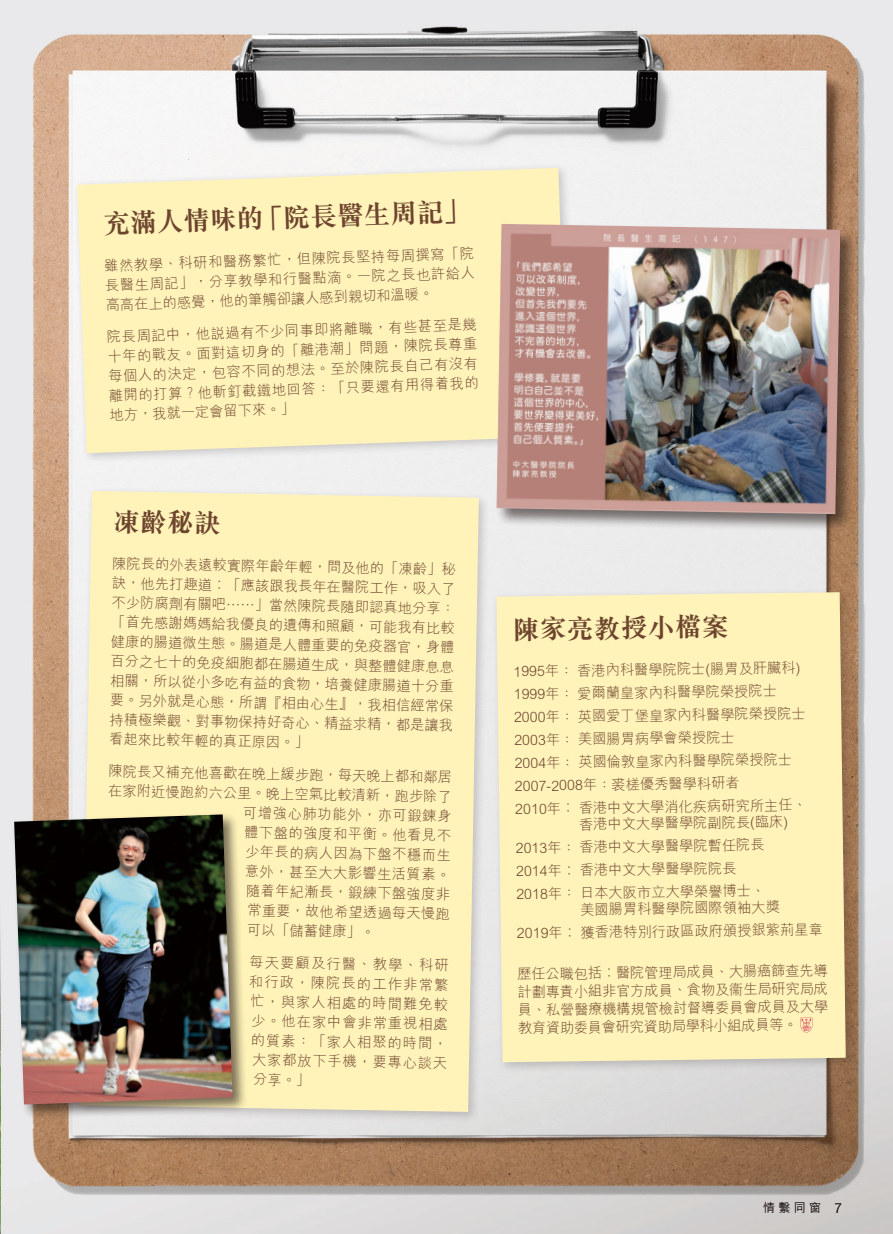
<style>
.page{position:relative;width:893px;height:1234px;background:#fff}
.page>*{position:absolute;margin:0;border:0;box-sizing:border-box;transform-origin:0 0}
.t1{font:700 27px "M Sung HK";color:#6d442e}
.t2{font:300 14.25px/19.5px "M Hei HK";color:#6d442e;text-align:justify}
.t3{font:300 12px "M Hei HK";color:#231916}
.s1{font-size:13.5px}
</style>
<div class="page">
<img style="left:0;top:0;width:893px;height:1233px">
<div style="left:72px;top:163px;width:507px;height:301px;background:#f1f1f1"></div>
<svg style="left:77px;top:168px;width:490px;height:285px;fill:#fff3b9"></svg>
<div style="left:491px;top:587px;width:366px;height:486px;background:#231916;opacity:.2"></div>
<div style="left:496px;top:592px;width:350px;height:469px;background:#fff3b9"></div>
<div style="left:76px;top:485px;width:414px;height:637px;background:#231916;opacity:.2"></div>
<div style="left:81px;top:491px;width:398px;height:620px;background:#fff3b9"></div>
<div style="left:11px;top:811px;width:237px;height:307px;background:#231916;opacity:.6"></div>
<img style="left:14px;top:814px;width:219px;height:290px">
<div style="left:495px;top:222px;width:363px;height:310px;background:#231916;opacity:.6"></div>
<img style="left:496px;top:224px;width:344px;height:290px">
<svg style="left:800px;top:1017px;width:12px;height:15px"></svg>
<h1 class="t1" style="left:102px;top:205px;width:369px;rotate:-2deg">充滿人情味的「院長醫生周記」</h1>
<p class="t2" style="left:104px;top:255px;width:371px;rotate:-2deg">雖然教學、科研和醫務繁忙，但陳院長堅持每周撰寫「院長醫生周記」，分享教學和行醫點滴。一院之長也許給人高高在上的感覺，他的筆觸卻讓人感到親切和溫暖。</p>
<p class="t2" style="left:107px;top:327px;width:371px;rotate:-2deg">院長周記中，他說過有不少同事即將離職，有些甚至是幾十年的戰友。面對這切身的「離港潮」問題，陳院長尊重每個人的決定，包容不同的想法。至於陳院長自己有沒有離開的打算？他斬釘截鐵地回答：「只要還有用得着我的地方，我就一定會留下來。」</p>
<h1 class="t1" style="left:113px;top:502px;width:110px;rotate:1deg">凍齡秘訣</h1>
<p class="t2" style="left:112px;top:553px;width:345px;rotate:1deg">陳院長的外表遠較實際年齡年輕，問及他的「凍齡」秘訣，他先打趣道︰「應該跟我長年在醫院工作，吸入了不少防腐劑有關吧……」當然陳院長隨即認真地分享：「首先感謝媽媽給我優良的遺傳和照顧，可能我有比較健康的腸道微生態。腸道是人體重要的免疫器官，身體百分之七十的免疫細胞都在腸道生成，與整體健康息息相關，所以從小多吃有益的食物，培養健康腸道十分重要。另外就是心態，所謂『相由心生』，我相信經常保持積極樂觀、對事物保持好奇心、精益求精，都是讓我看起來比較年輕的真正原因。」</p>
<p class="t2" style="left:109px;top:760px;width:345px;rotate:1deg">陳院長又補充他喜歡在晚上緩步跑，每天晚上都和鄰居</p>
<p class="t2" style="left:109px;top:780px;width:345px;rotate:1deg">在家附近慢跑約六公里。晚上空氣比較清新，跑步除了</p>
<p class="t2" style="left:243px;top:802px;width:210px;rotate:1deg">可增強心肺功能外，亦可鍛鍊身</p>
<p class="t2" style="left:244px;top:821px;width:209px;rotate:1deg">體下盤的強度和平衡。他看見不</p>
<p class="t2" style="left:245px;top:841px;width:207px;rotate:1deg">少年長的病人因為下盤不穩而生</p>
<p class="t2" style="left:245px;top:860px;width:207px;rotate:1deg">意外，甚至大大影響生活質素。</p>
<p class="t2" style="left:246px;top:880px;width:205px;rotate:1deg">隨着年紀漸長，鍛練下盤強度非</p>
<p class="t2" style="left:247px;top:899px;width:204px;rotate:1deg">常重要，故他希望透過每天慢跑</p>
<p class="t2" style="left:247px;top:919px;width:130px;rotate:1deg">可以「儲蓄健康」。</p>
<p class="t2" style="left:250px;top:951px;width:201px;rotate:1deg">每天要顧及行醫、教學、科研</p>
<p class="t2" style="left:249px;top:971px;width:201px;rotate:1deg">和行政，陳院長的工作非常繁</p>
<p class="t2" style="left:250px;top:990px;width:200px;rotate:1deg">忙，與家人相處的時間難免較</p>
<p class="t2" style="left:252px;top:1010px;width:198px;rotate:1deg">少。他在家中會非常重視相處</p>
<p class="t2" style="left:251px;top:1029px;width:198px;rotate:1deg">的質素：「家人相聚的時間，</p>
<p class="t2" style="left:252px;top:1049px;width:196px;rotate:1deg">大家都放下手機，要專心談天</p>
<p class="t2" style="left:253px;top:1068px;width:59px;rotate:1deg">分享。」</p>
<h1 class="t1" style="left:512px;top:611px;width:217px;rotate:-1deg">陳家亮教授小檔案</h1>
<p class="t2" style="left:513px;top:660px;width:294px;line-height:22.8px;text-align:left;rotate:-1deg">1995年：香港內科醫學院院士(腸胃及肝臟科)<br>1999年：愛爾蘭皇家內科醫學院榮授院士<br>2000年：英國愛丁堡皇家內科醫學院榮授院士<br>2003年：美國腸胃病學會榮授院士<br>2004年：英國倫敦皇家內科醫學院榮授院士<br>2007-2008年：裘槎優秀醫學科研者<br>2010年︰ 香港中文大學消化疾病研究所主任、</p>
<p class="t2" style="left:515px;top:813px;width:275px;line-height:22.8px;text-align:left;text-indent:64px;rotate:-1deg">香港中文大學醫學院副院長(臨床)<br>2013年：香港中文大學醫學院暫任院長<br>2014年︰ 香港中文大學醫學院院長<br>2018年：日本大阪市立大學榮譽博士、</p>
<p class="t2" style="left:516px;top:898px;width:308px;line-height:22.8px;text-indent:64px;rotate:-1deg">美國腸胃科醫學院國際領袖大獎<br>2019年︰ 獲香港特別行政區政府頒授銀紫荊星章</p>
<p class="t2" style="left:517px;top:965px;width:312px;line-height:18px;rotate:-1deg">歷任公職包括︰醫院管理局成員、大腸癌篩查先導計劃專責小組非官方成員、食物及衞生局研究局成員、私營醫療機構規管檢討督導委員會成員及大學教育資助委員會研究資助局學科小組成員等。</p>
<p class="t3" style="left:763px;top:1198px;width:80px">情 繫 同 窗 <span class="s1">7</span></p>
</div>
